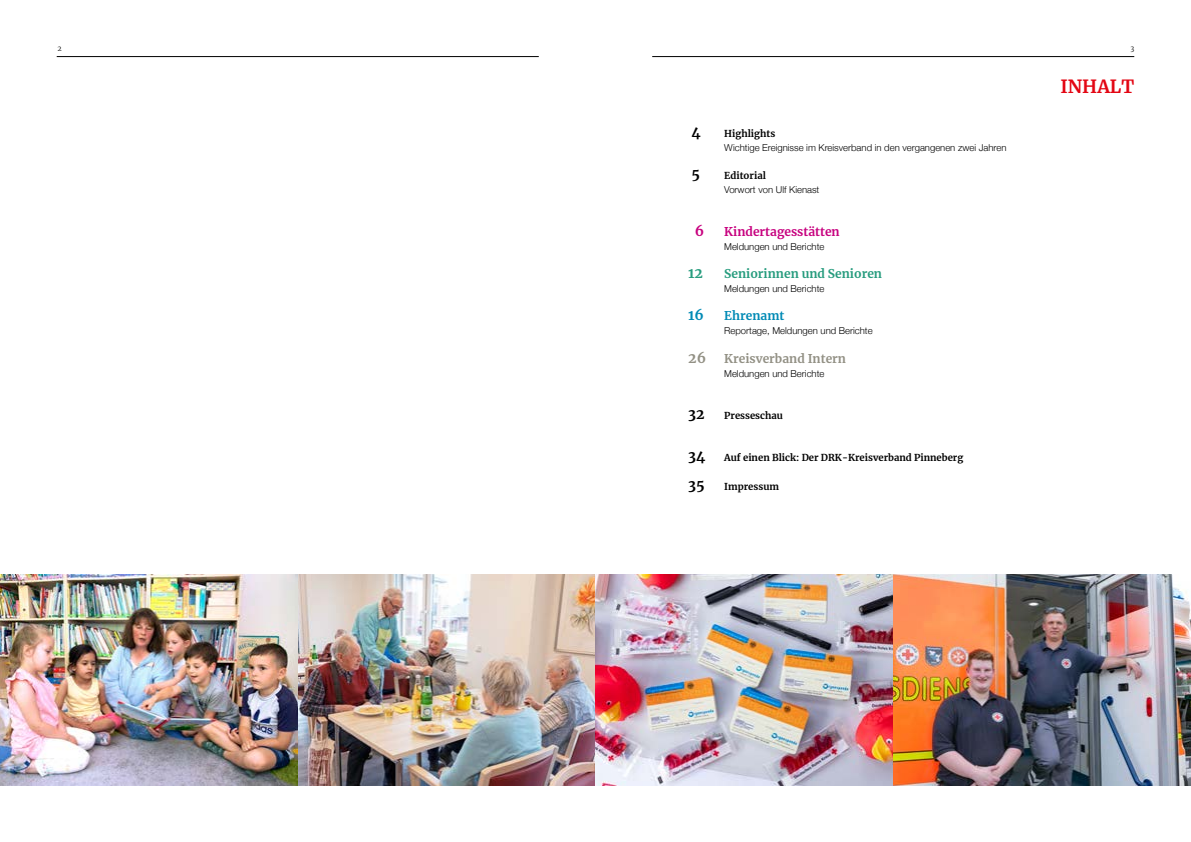
<style>
.page{position:relative;width:1191px;height:842px;background:#fff}
.page>*{position:absolute;margin:0;border:0;box-sizing:border-box;transform-origin:0 0}
.t1{font:700 18px "Merriweather";color:#e30613}
.t2{font:700 14px "Merriweather";color:#000}
.t3{font:700 14px "Merriweather";color:#279c7e}
.t4{font:700 14px "Merriweather";color:#008ab5}
.t5{font:700 14px "Merriweather";color:#929084}
.t6{font:700 14px "Merriweather";color:#c7027f}
.t7{font:700 12px "Merriweather";color:#279c7e}
.t8{font:700 12px "Merriweather";color:#c7027f}
.t9{font:700 12px "Merriweather";color:#929084}
.t10{font:700 12px "Merriweather";color:#008ab5}
.t11{font:300 9.5px "Helvetica Neue";color:#000}
.t12{font:700 9.5px "Merriweather";color:#000}
.t13{font:300 7px "Merriweather";color:#000}
</style>
<div class="page">
<hr style="left:652px;top:56px;width:482px;height:1px;background:#000">
<hr style="left:57px;top:56px;width:482px;height:1px;background:#000">
<img style="left:0;top:574px;width:1191px;height:212px">
<p class="t13" style="left:57px;top:43px;width:6px">2</p>
<p class="t13" style="left:1130px;top:43px;width:5px">3</p>
<h1 class="t1" style="left:1060px;top:74px;width:75px">INHALT</h1>
<h2 class="t2" style="left:691px;top:122px;width:11px">4</h2>
<p class="t12" style="left:724px;top:127px;width:53px">Highlights</p>
<p class="t11" style="left:724px;top:140px;width:284px">Wichtige Ereignisse im Kreisverband in den vergangenen zwei Jahren</p>
<h2 class="t2" style="left:691px;top:165px;width:10px">5</h2>
<p class="t12" style="left:724px;top:169px;width:43px">Editorial</p>
<p class="t11" style="left:724px;top:182px;width:97px">Vorwort von Ulf Kienast</p>
<h2 class="t6" style="left:695px;top:221px;width:11px">6</h2>
<p class="t8" style="left:724px;top:223px;width:117px">Kindertagesstätten</p>
<p class="t11" style="left:724px;top:239px;width:102px">Meldungen und Berichte</p>
<h2 class="t3" style="left:688px;top:263px;width:16px">12</h2>
<p class="t7" style="left:724px;top:265px;width:159px">Seniorinnen und Senioren</p>
<p class="t11" style="left:724px;top:281px;width:102px">Meldungen und Berichte</p>
<h2 class="t4" style="left:688px;top:306px;width:17px">16</h2>
<p class="t10" style="left:724px;top:308px;width:62px">Ehrenamt</p>
<p class="t11" style="left:724px;top:323px;width:150px">Reportage, Meldungen und Berichte</p>
<h2 class="t5" style="left:688px;top:348px;width:19px">26</h2>
<p class="t9" style="left:724px;top:350px;width:123px">Kreisverband Intern</p>
<p class="t11" style="left:724px;top:366px;width:102px">Meldungen und Berichte</p>
<h2 class="t2" style="left:688px;top:404px;width:18px">32</h2>
<p class="t12" style="left:724px;top:409px;width:60px">Presseschau</p>
<h2 class="t2" style="left:688px;top:447px;width:19px">34</h2>
<p class="t12" style="left:724px;top:451px;width:241px">Auf einen Blick: Der DRK-Kreisverband Pinneberg</p>
<h2 class="t2" style="left:688px;top:475px;width:18px">35</h2>
<p class="t12" style="left:724px;top:480px;width:56px">Impressum</p>
</div>
